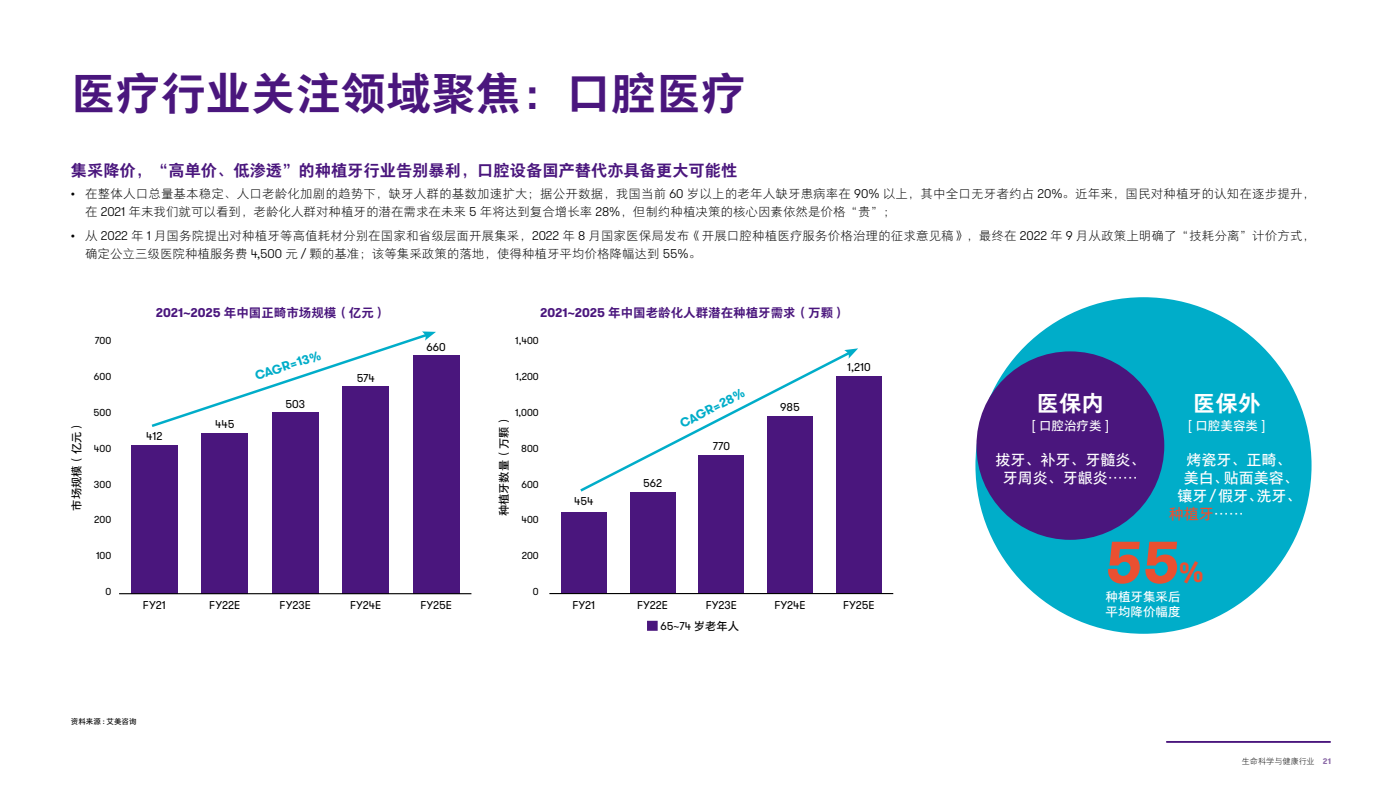
<style>
.page{position:relative;width:1386px;height:796px;background:#fff}
.page>*{position:absolute;margin:0;border:0;box-sizing:border-box;transform-origin:0 0}
.t1{font:italic 700 58.75px "GT Walsheim Pro";color:#ea5031}
.t2{font:45px "FZYOUH 512 B GB1 4";color:#4a167d}
.t3{font:22.5px "FZYOUH 512 B GB1 4";color:#fff}
.t4{font:16.25px "FZYOUH 512 B GB1 4";color:#4a167d}
.t5{font:15px/18px "FZYOUH 509 R GB1 4";color:#fff;text-align:center}
.t6{font:15px "FZYOUH 509 R GB1 4";color:#ea5031}
.t7{font:700 12.62px "GT Walsheim Pro";color:#00adc9}
.t8{font:12.5px/17.5px "FZYOUH 503 L GB1 4";letter-spacing:.01em;color:#000}
.t9{font:12.5px "FZYOUH 512 B GB1 4";color:#4a167d}
.t10{font:12.5px "FZYOUH 509 R GB1 4";color:#fff}
._10{font:11.38px "GT Walsheim Pro";color:#000}
._10-2{font:11.25px "FZYOUH 509 R GB1 4";color:#000}
._10-3{font:10.12px "GT Walsheim Pro";color:#000}
.t11{font:8.12px "FZYOUH 503 L GB1 4";color:#000}
.t12{font:7.5px "FZYOUH 509 R GB1 4";color:#000}
.s1{font-family:"GT Walsheim Pro";font-weight:300;font-size:12.62px}
.s2{font-family:"GT Walsheim Pro";font-weight:700;font-size:12.62px}
.s3{font-family:"GT Walsheim Pro";font-size:12.62px}
.s4{font-family:"GT Walsheim Pro";font-size:15.12px}
.s5{color:#fff}
.s6{font-style:normal;font-size:27.62px}
.s7{font-family:"FZYOUH 509 R GB1 4";font-size:11.25px}
.s8{font-family:"GT Walsheim Pro";font-size:7.62px}
.s9{font-family:"GT Walsheim Pro";font-weight:700;color:#8c6ba8}
</style>
<div class="page">
<div style="left:131px;top:445px;width:47px;height:148px;background:#4a167d"></div>
<div style="left:201px;top:433px;width:47px;height:160px;background:#4a167d"></div>
<div style="left:272px;top:412px;width:47px;height:181px;background:#4a167d"></div>
<div style="left:342px;top:386px;width:47px;height:207px;background:#4a167d"></div>
<div style="left:413px;top:355px;width:47px;height:238px;background:#4a167d"></div>
<hr style="left:119px;top:593px;width:352px;height:1px;background:#000">
<div style="left:561px;top:512px;width:45px;height:81px;background:#4a167d"></div>
<div style="left:629px;top:492px;width:46px;height:101px;background:#4a167d"></div>
<div style="left:698px;top:455px;width:46px;height:138px;background:#4a167d"></div>
<div style="left:767px;top:416px;width:46px;height:177px;background:#4a167d"></div>
<div style="left:836px;top:376px;width:45px;height:217px;background:#4a167d"></div>
<hr style="left:549px;top:593px;width:344px;height:1px;background:#000">
<div style="left:647px;top:620px;width:10px;height:10px;background:#4a167d"></div>
<div style="left:975px;top:297px;width:336px;height:336px;background:#00adc9;border-radius:50%"></div>
<div style="left:976px;top:351px;width:188px;height:188px;background:#4a167d;border-radius:50%"></div>
<svg style="left:151px;top:331px;width:285px;height:96px"></svg>
<svg style="left:580px;top:348px;width:278px;height:146px"></svg>
<hr style="left:1166px;top:740px;width:164px;height:2px;background:#4a167d">
<p class="t2" style="left:71px;top:69px;width:676px">医疗行业关注领域聚焦：口腔医疗</p>
<p class="t4" style="left:71px;top:161px;width:668px">集采降价，“高单价、低渗透”的种植牙行业告别暴利，口腔设备国产替代亦具备更大可能性</p>
<p class="t8" style="left:85px;top:185px;width:1231px;text-indent:-14px"><span class="s1">•</span> 在整体人口总量基本稳定、人口老龄化加剧的趋势下，缺牙人群的基数加速扩大；据公开数据，我国当前 <span class="s1">60</span> 岁以上的老年人缺牙患病率在 <span class="s1">90%</span> 以上，其中全口无牙者约占 <span class="s1">20%</span>。近年来，国民对种植牙的认知在逐步提升，在 <span class="s1">2021</span> 年末我们就可以看到，老龄化人群对种植牙的潜在需求在未来 <span class="s1">5</span> 年将达到复合增长率 <span class="s1">28%</span>，但制约种植决策的核心因素依然是价格“贵”；</p>
<p class="t8" style="left:85px;top:228px;width:1231px;text-indent:-14px"><span class="s1">•</span> 从 <span class="s1">2022</span> 年 <span class="s1">1</span> 月国务院提出对种植牙等高值耗材分别在国家和省级层面开展集采，<span class="s1">2022</span> 年 <span class="s1">8</span> 月国家医保局发布《开展口腔种植医疗服务价格治理的征求意见稿》，最终在 <span class="s1">2022</span> 年 <span class="s1">9</span> 月从政策上明确了“技耗分离”计价方式，确定公立三级医院种植服务费 <span class="s1">4,500</span> 元 <span class="s1">/</span> 颗的基准；该等集采政策的落地，使得种植牙平均价格降幅达到 <span class="s1">55%</span>。</p>
<p class="_10-3" style="left:95px;top:334px;width:18px">700</p>
<p class="_10-3" style="left:94px;top:370px;width:19px">600</p>
<p class="t9" style="left:156px;top:305px;width:232px"><span class="s2">2021~2025</span> 年中国正畸市场规模（亿元）</p>
<p class="t7" style="left:253px;top:368px;width:70px;rotate:-18deg">CAGR=13%</p>
<p class="_10" style="left:357px;top:370px;width:20px">574</p>
<p class="_10" style="left:426px;top:339px;width:21px">660</p>
<p class="t9" style="left:540px;top:305px;width:307px"><span class="s2">2021~2025</span> 年中国老龄化人群潜在种植牙需求（万颗）</p>
<p class="_10-3" style="left:515px;top:334px;width:25px">1,400</p>
<p class="_10-3" style="left:515px;top:370px;width:25px">1,200</p>
<p class="_10" style="left:847px;top:359px;width:25px">1,210</p>
<p class="_10-2" style="left:70px;top:510px;width:91px;rotate:-90deg">市场规模（亿元）</p>
<p class="_10-3" style="left:93px;top:406px;width:19px">500</p>
<p class="_10-3" style="left:94px;top:442px;width:19px">400</p>
<p class="_10-3" style="left:94px;top:477px;width:19px">300</p>
<p class="_10-3" style="left:94px;top:513px;width:19px">200</p>
<p class="_10" style="left:146px;top:429px;width:18px">412</p>
<p class="_10" style="left:215px;top:417px;width:21px">445</p>
<p class="_10" style="left:285px;top:397px;width:21px">503</p>
<p class="_10-3" style="left:515px;top:406px;width:25px">1,000</p>
<p class="_10-2" style="left:498px;top:516px;width:103px;rotate:-90deg">种植牙数量（万颗）</p>
<p class="_10-3" style="left:521px;top:442px;width:19px">800</p>
<p class="_10-3" style="left:521px;top:477px;width:19px">600</p>
<p class="_10-3" style="left:521px;top:513px;width:19px">400</p>
<p class="_10" style="left:574px;top:494px;width:21px">454</p>
<p class="_10" style="left:643px;top:476px;width:21px">562</p>
<p class="t7" style="left:677px;top:416px;width:73px;rotate:-27deg">CAGR=28%</p>
<p class="_10" style="left:712px;top:439px;width:19px">770</p>
<p class="_10" style="left:780px;top:400px;width:21px">985</p>
<p class="t3" style="left:1036px;top:391px;width:69px">医保内</p>
<p class="t10" style="left:1031px;top:418px;width:79px"><span class="s3">[</span> 口腔治疗类 <span class="s3">]</span></p>
<p class="t5" style="left:995px;top:451px;width:151px">拔牙、补牙、牙髓炎、</p>
<p class="t5" style="left:1002px;top:469px;width:136px">牙周炎、牙龈炎……</p>
<p class="t3" style="left:1192px;top:391px;width:69px">医保外</p>
<p class="t10" style="left:1188px;top:418px;width:79px"><span class="s3">[</span> 口腔美容类 <span class="s3">]</span></p>
<p class="t5" style="left:1177px;top:451px;width:125px">烤瓷牙、正畸、<br>美白、贴面美容、镶牙<span class="s4">/</span>假牙、洗牙、</p>
<p class="t6" style="left:1168px;top:506px;width:76px">种植牙<span class="s5">……</span></p>
<p class="_10-3" style="left:96px;top:549px;width:17px">100</p>
<p class="_10-3" style="left:522px;top:549px;width:19px">200</p>
<p class="t1" style="left:1103px;top:524px;width:103px">55<span class="s6">%</span></p>
<p class="_10-3" style="left:105px;top:585px;width:7px">0</p>
<p class="_10" style="left:143px;top:598px;width:24px">FY21</p>
<p class="_10" style="left:209px;top:598px;width:32px">FY22E</p>
<p class="_10" style="left:280px;top:598px;width:33px">FY23E</p>
<p class="_10" style="left:350px;top:598px;width:33px">FY24E</p>
<p class="_10" style="left:420px;top:598px;width:33px">FY25E</p>
<p class="_10-3" style="left:533px;top:585px;width:7px">0</p>
<p class="_10" style="left:572px;top:598px;width:24px">FY21</p>
<p class="_10" style="left:637px;top:598px;width:32px">FY22E</p>
<p class="_10" style="left:705px;top:598px;width:33px">FY23E</p>
<p class="_10" style="left:774px;top:598px;width:33px">FY24E</p>
<p class="_10" style="left:843px;top:598px;width:33px">FY25E</p>
<p class="t10" style="left:1105px;top:589px;width:76px">种植牙集采后</p>
<p class="t10" style="left:1105px;top:604px;width:76px">平均降价幅度</p>
<p class="_10" style="left:660px;top:618px;width:80px">65~74 <span class="s7">岁老年人</span></p>
<p class="t12" style="left:71px;top:717px;width:67px">资料来源 <span class="s8">:</span> 艾美咨询</p>
<p class="t11" style="left:1241px;top:757px;width:91px">生命科学与健康行业 <span class="s9">21</span></p>
</div>
